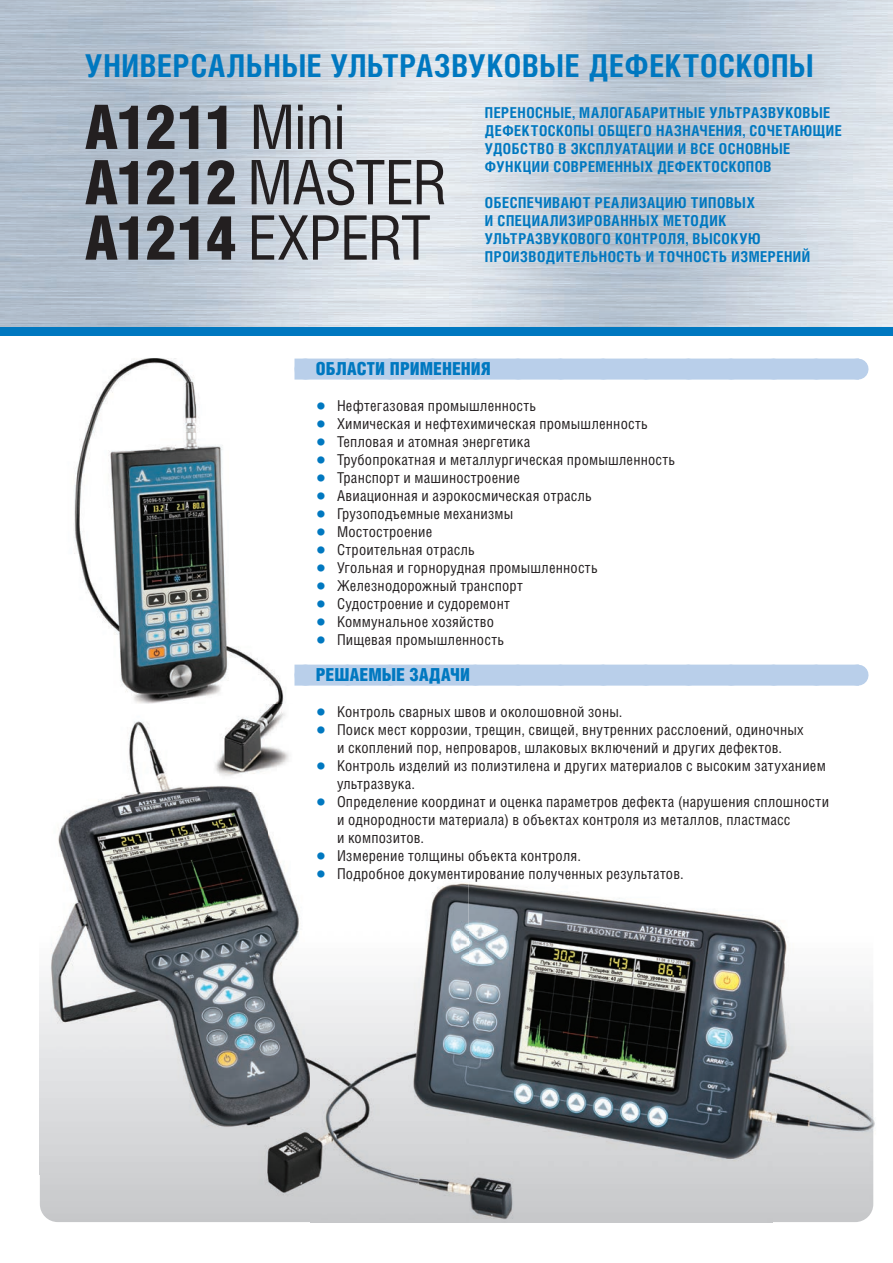
<style>
.page{position:relative;width:893px;height:1263px;background:#fff}
.page>*{position:absolute;margin:0;border:0;box-sizing:border-box;transform-origin:0 0}
.t1{font:61.5px/55.3px "Helios Cond C";color:#231f20}
.t2{font:61.5px "Helios Cond Black C";letter-spacing:-.03em;color:#231f20}
.t3{font:700 31.5px "Helios Cond C";letter-spacing:.02em;color:#0078c0}
.t4{font:18px "Helios Cond Black C";letter-spacing:.005em;color:#0078c0}
.t5{font:15px/18px "Helios Cond C";letter-spacing:.015em;color:#231f20}
.t6{font:700 15px/18px "Helios Cond C";letter-spacing:.035em;color:#0078c0}
.s1{font-family:"Helios Cond C"}
.s2{font-family:"Helios Cond Black C"}
.s3{font-weight:700;font-size:19.5px;color:#0078c0}
</style>
<div class="page">
<div style="left:0;top:327px;width:893px;height:8px;background:#0078c0"></div>
<img style="left:11px;top:323px;width:296px;height:382px">
<img style="left:58px;top:791px;width:210px;height:141px">
<img style="left:268px;top:833px;width:31px;height:99px">
<img style="left:39px;top:977px;width:1px;height:198px">
<img style="left:40px;top:932px;width:784px;height:290px">
<img style="left:129px;top:705px;width:160px;height:86px">
<img style="left:469px;top:883px;width:355px;height:68px">
<img style="left:824px;top:977px;width:51px;height:245px">
<img style="left:311px;top:883px;width:158px;height:340px">
<div style="left:294px;top:359px;width:565px;height:21px;background:#b9cfea"></div>
<svg style="left:347px;top:379px;width:489px;height:1px"></svg>
<div style="left:294px;top:665px;width:565px;height:21px;background:#b9cfea"></div>
<svg style="left:348px;top:685px;width:488px;height:1px"></svg>
<h2 class="t3" style="left:85px;top:46px;width:730px">УНИВЕРСАЛЬНЫЕ УЛЬТРАЗВУКОВЫЕ ДЕФЕКТОСКОПЫ</h2>
<h1 class="t2" style="left:85px;top:92px;width:263px">А1211 <span class="s1">Mini</span></h1>
<h1 class="t1" style="left:85px;top:154px;width:363px"><span class="s2">А1212</span> MASTER<br><span class="s2">А1214</span> EXPERT</h1>
<p class="t6" style="left:485px;top:104px;width:358px">ПЕРЕНОСНЫЕ, МАЛОГАБАРИТНЫЕ УЛЬТРАЗВУКОВЫЕ ДЕФЕКТОСКОПЫ ОБЩЕГО НАЗНАЧЕНИЯ, СОЧЕТАЮЩИЕ УДОБСТВО В ЭКСПЛУАТАЦИИ И ВСЕ ОСНОВНЫЕ ФУНКЦИИ СОВРЕМЕННЫХ ДЕФЕКТОСКОПОВ</p>
<p class="t6" style="left:485px;top:194px;width:327px">ОБЕСПЕЧИВАЮТ РЕАЛИЗАЦИЮ ТИПОВЫХ<br>И СПЕЦИАЛИЗИРОВАННЫХ МЕТОДИК УЛЬТРАЗВУКОВОГО КОНТРОЛЯ, ВЫСОКУЮ ПРОИЗВОДИТЕЛЬНОСТЬ И ТОЧНОСТЬ ИЗМЕРЕНИЙ</p>
<p class="t4" style="left:316px;top:358px;width:177px">ОБЛАСТИ ПРИМЕНЕНИЯ</p>
<p class="t5" style="left:316px;top:396px;width:222px"><span class="s3">•</span> Нефтегазовая промышленность</p>
<p class="t5" style="left:316px;top:414px;width:334px"><span class="s3">•</span> Химическая и нефтехимическая промышленность</p>
<p class="t5" style="left:316px;top:432px;width:216px"><span class="s3">•</span> Тепловая и атомная энергетика</p>
<p class="t5" style="left:316px;top:450px;width:361px"><span class="s3">•</span> Трубопрокатная и металлургическая промышленность</p>
<p class="t5" style="left:316px;top:468px;width:206px"><span class="s3">•</span> Транспорт и машиностроение</p>
<p class="t5" style="left:316px;top:486px;width:278px"><span class="s3">•</span> Авиационная и аэрокосмическая отрасль</p>
<p class="t5" style="left:316px;top:504px;width:199px"><span class="s3">•</span> Грузоподъемные механизмы</p>
<p class="t5" style="left:316px;top:522px;width:118px"><span class="s3">•</span> Мостостроение</p>
<p class="t5" style="left:316px;top:540px;width:161px"><span class="s3">•</span> Строительная отрасль</p>
<p class="t5" style="left:316px;top:558px;width:284px"><span class="s3">•</span> Угольная и горнорудная промышленность</p>
<p class="t5" style="left:316px;top:576px;width:209px"><span class="s3">•</span> Железнодорожный транспорт</p>
<p class="t5" style="left:316px;top:594px;width:196px"><span class="s3">•</span> Судостроение и судоремонт</p>
<p class="t5" style="left:316px;top:612px;width:180px"><span class="s3">•</span> Коммунальное хозяйство</p>
<p class="t5" style="left:316px;top:630px;width:190px"><span class="s3">•</span> Пищевая промышленность</p>
<p class="t4" style="left:316px;top:664px;width:156px">РЕШАЕМЫЕ ЗАДАЧИ</p>
<p class="t5" style="left:316px;top:702px;width:308px"><span class="s3">•</span> Контроль сварных швов и околошовной зоны.</p>
<p class="t5" style="left:316px;top:720px;width:489px;text-align:center"><span class="s3">•</span> Поиск мест коррозии, трещин, свищей, внутренних расслоений, одиночных и скоплений пор, непроваров, шлаковых включений и других дефектов.</p>
<p class="t5" style="left:337px;top:756px;width:490px;text-indent:-21px"><span class="s3">•</span> Контроль изделий из полиэтилена и других материалов с высоким затуханием ультразвука.</p>
<p class="t5" style="left:337px;top:792px;width:494px;text-indent:-21px"><span class="s3">•</span> Определение координат и оценка параметров дефекта (нарушения сплошности и однородности материала) в объектах контроля из металлов, пластмасс<br>и композитов.</p>
<p class="t5" style="left:316px;top:846px;width:267px"><span class="s3">•</span> Измерение толщины объекта контроля.</p>
<p class="t5" style="left:316px;top:864px;width:369px"><span class="s3">•</span> Подробное документирование полученных результатов.</p>
</div>
